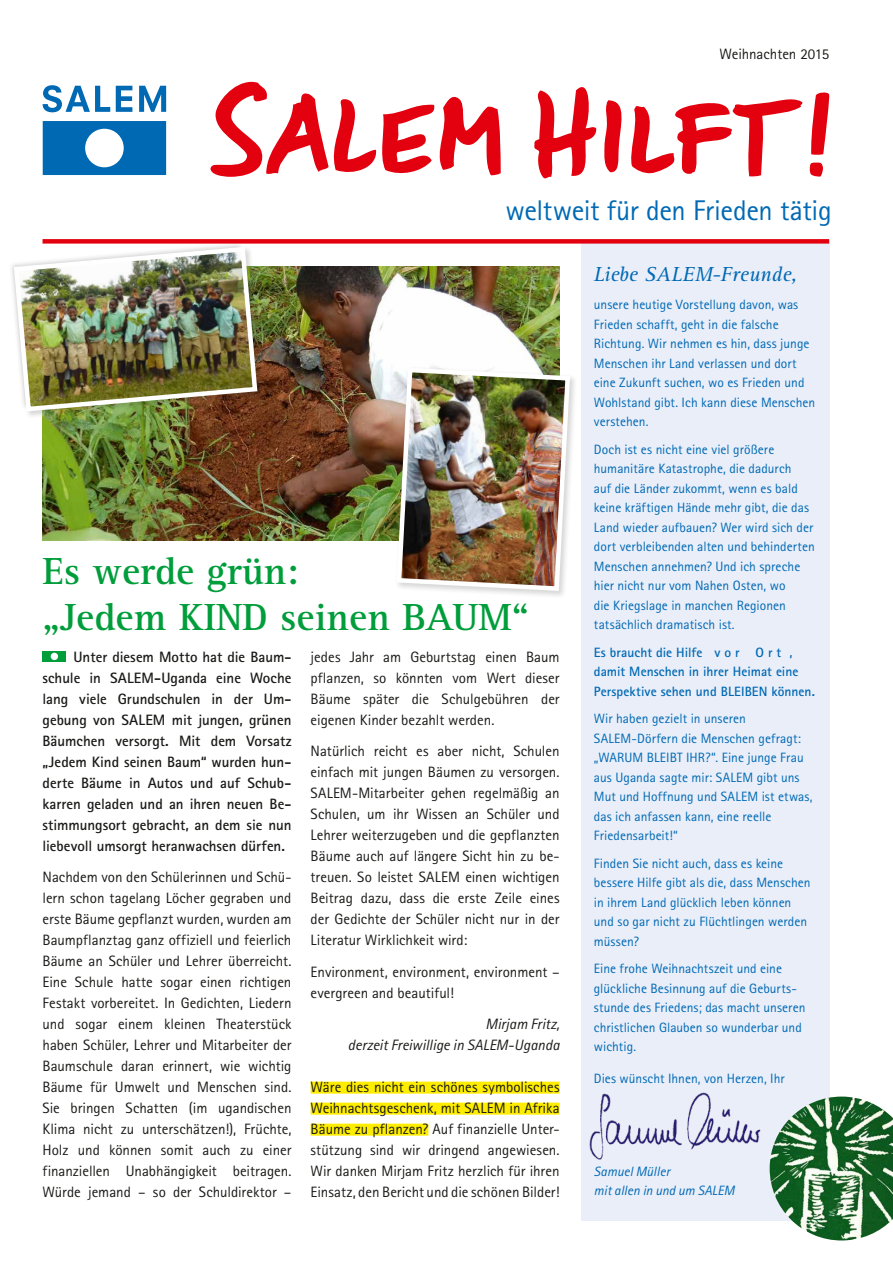
<style>
.page{position:relative;width:893px;height:1263px;background:#fff}
.page>*{position:absolute;margin:0;border:0;box-sizing:border-box;transform-origin:0 0}
.t1{font:700 39px/46.5px "Rotis Serif Pro";letter-spacing:.005em;color:#009d3b}
.t2{font:28.5px "Rotis Sans Serif Pro";letter-spacing:-.015em;color:#0069b4}
.t3{font:italic 21px "Rotis Serif Pro";color:#0069b4}
.t4{font:15px/21px "Rotis Sans Serif Pro";letter-spacing:-.005em;color:#1a1a18;text-align:justify}
.t5{font:700 15px/21px "Rotis Sans Serif Pro";color:#1a1a18;text-align:justify}
.t6{font:italic 15px/21px "Rotis Sans Serif Pro";color:#1a1a18;text-align:right}
.t7{font:13.5px/19.5px "Rotis Sans Serif Pro";letter-spacing:.005em;color:#0069b4}
.t8{font:700 13.5px/19.5px "Rotis Sans Serif Pro";letter-spacing:.005em;color:#0069b4}
.t9{font:italic 13.5px/19.5px "Rotis Sans Serif Pro";color:#0069b4}
</style>
<div class="page">
<img style="left:43px;top:266px;width:517px;height:274px">
<div style="left:43px;top:651px;width:23px;height:11px;background:#009d3b"></div>
<div style="left:51px;top:653px;width:7px;height:7px;background:#fff;border-radius:50%"></div>
<div style="left:311px;top:1082px;width:249px;height:12px;background:#ffed00"></div>
<div style="left:311px;top:1103px;width:249px;height:12px;background:#ffed00"></div>
<div style="left:311px;top:1124px;width:117px;height:12px;background:#ffed00"></div>
<div style="left:581px;top:241px;width:248px;height:979px;background:#e9eef9"></div>
<img style="left:589px;top:1092px;width:172px;height:68px">
<svg style="left:43px;top:121px;width:123px;height:54px"></svg>
<svg style="left:43px;top:85px;width:123px;height:27px"></svg>
<svg style="left:534px;top:87px;width:63px;height:92px"></svg>
<svg style="left:604px;top:92px;width:226px;height:85px"></svg>
<svg style="left:210px;top:82px;width:291px;height:95px"></svg>
<div style="left:43px;top:239px;width:786px;height:5px;background:#e3000f"></div>
<img style="left:770px;top:1096px;width:123px;height:144px">
<div style="left:8px;top:242px;width:248px;height:169px;background:#1a1a18;opacity:.18"></div>
<div style="left:13px;top:246px;width:252px;height:172px;background:#1a1a18;opacity:.18"></div>
<img style="left:11px;top:244px;width:249px;height:170px">
<div style="left:395px;top:366px;width:183px;height:233px;background:#1a1a18;opacity:.18"></div>
<img style="left:394px;top:365px;width:178px;height:228px">
<p class="t4" style="left:719px;top:44px;width:111px">Weihnachten 2015</p>
<h2 class="t2" style="left:506px;top:193px;width:328px">weltweit für den Frieden tätig</h2>
<h1 class="t1" style="left:43px;top:547px;width:488px">Es werde grün:<br>„Jedem KIND seinen BAUM“</h1>
<p class="t5" style="left:43px;top:646px;width:250px;text-indent:31px">Unter diesem Motto hat die Baum&shy;schule in SALEM-Uganda eine Woche lang viele Grundschulen in der Um&shy;gebung von SALEM mit jungen, grünen Bäumchen versorgt. Mit dem Vorsatz „Jedem Kind seinen Baum“ wurden hun&shy;derte Bäume in Autos und auf Schub&shy;karren geladen und an ihren neuen Be&shy;stimmungsort gebracht, an dem sie nun liebevoll umsorgt heranwachsen dürfen.</p>
<p class="t4" style="left:43px;top:867px;width:250px">Nachdem von den Schülerinnen und Schü&shy;lern schon tagelang Löcher gegraben und erste Bäume gepflanzt wurden, wurden am Baumpflanztag ganz offiziell und feierlich Bäume an Schüler und Lehrer überreicht.<br>Eine Schule hatte sogar einen richtigen Festakt vorbereitet. In Gedichten, Liedern und sogar einem kleinen Theaterstück haben Schüler, Lehrer und Mitarbeiter der Baumschule daran erinnert, wie wichtig Bäume für Umwelt und Menschen sind.<br>Sie bringen Schatten (im ugandischen Klima nicht zu unterschätzen!), Früchte, Holz und können somit auch zu einer finanziellen Unabhängigkeit beitragen.<br>Würde jemand – so der Schuldirektor –</p>
<p class="t4" style="left:311px;top:646px;width:250px">jedes Jahr am Geburtstag einen Baum pflanzen, so könnten vom Wert dieser Bäume später die Schulgebühren der eigenen Kinder bezahlt werden.</p>
<p class="t4" style="left:311px;top:741px;width:250px">Natürlich reicht es aber nicht, Schulen einfach mit jungen Bäumen zu versorgen.<br>SALEM-Mitarbeiter gehen regelmäßig an Schulen, um ihr Wissen an Schüler und Lehrer weiterzugeben und die gepflanzten Bäume auch auf längere Sicht hin zu be&shy;treuen. So leistet SALEM einen wichtigen Beitrag dazu, dass die erste Zeile eines der Gedichte der Schüler nicht nur in der Literatur Wirklichkeit wird:</p>
<p class="t4" style="left:311px;top:961px;width:250px">Environment, environment, environment – evergreen and beautiful!</p>
<p class="t6" style="left:348px;top:1014px;width:213px">Mirjam Fritz,<br>derzeit Freiwillige in SALEM-Uganda</p>
<p class="t4" style="left:311px;top:1077px;width:250px">Wäre dies nicht ein schönes symbolisches Weihnachtsgeschenk, mit SALEM in Afrika Bäume zu pflanzen? Auf finanzielle Unter&shy;stützung sind wir dringend angewiesen.<br>Wir danken Mirjam Fritz herzlich für ihren Einsatz, den Bericht und die schönen Bilder!</p>
<h3 class="t3" style="left:594px;top:262px;width:204px">Liebe SALEM-Freunde,</h3>
<p class="t7" style="left:594px;top:295px;width:223px">unsere heutige Vorstellung davon, was Frieden schafft, geht in die falsche Richtung. Wir nehmen es hin, dass junge Menschen ihr Land verlassen und dort eine Zukunft suchen, wo es Frieden und Wohlstand gibt. Ich kann diese Menschen verstehen.</p>
<p class="t7" style="left:594px;top:439px;width:222px">Doch ist es nicht eine viel größere humanitäre Katastrophe, die dadurch<br>auf die Länder zukommt, wenn es bald keine kräftigen Hände mehr gibt, die das Land wieder aufbauen? Wer wird sich der dort verbleibenden alten und behinderten Menschen annehmen? Und ich spreche hier nicht nur vom Nahen Osten, wo<br>die Kriegslage in manchen Regionen tatsächlich dramatisch ist.</p>
<p class="t8" style="left:594px;top:642px;width:223px">Es braucht die Hilfe v o r O r t , damit Menschen in ihrer Heimat eine<br>Perspektive sehen und BLEIBEN können.</p>
<p class="t7" style="left:594px;top:709px;width:220px">Wir haben gezielt in unseren<br>SALEM-Dörfern die Menschen gefragt: „WARUM BLEIBT IHR?“. Eine junge Frau aus Uganda sagte mir: SALEM gibt uns<br>Mut und Hoffnung und SALEM ist etwas, das ich anfassen kann, eine reelle<br>Friedensarbeit!“</p>
<p class="t7" style="left:594px;top:853px;width:218px">Finden Sie nicht auch, dass es keine bessere Hilfe gibt als die, dass Menschen in ihrem Land glücklich leben können und so gar nicht zu Flüchtlingen werden müssen?</p>
<p class="t7" style="left:594px;top:959px;width:213px">Eine frohe Weihnachtszeit und eine glückliche Besinnung auf die Geburts&shy;stunde des Friedens; das macht unseren christlichen Glauben so wunderbar und wichtig.</p>
<p class="t7" style="left:594px;top:1069px;width:192px">Dies wünscht Ihnen, von Herzen, Ihr</p>
<p class="t9" style="left:594px;top:1161px;width:142px">Samuel Müller<br>mit allen in und um SALEM</p>
</div>
